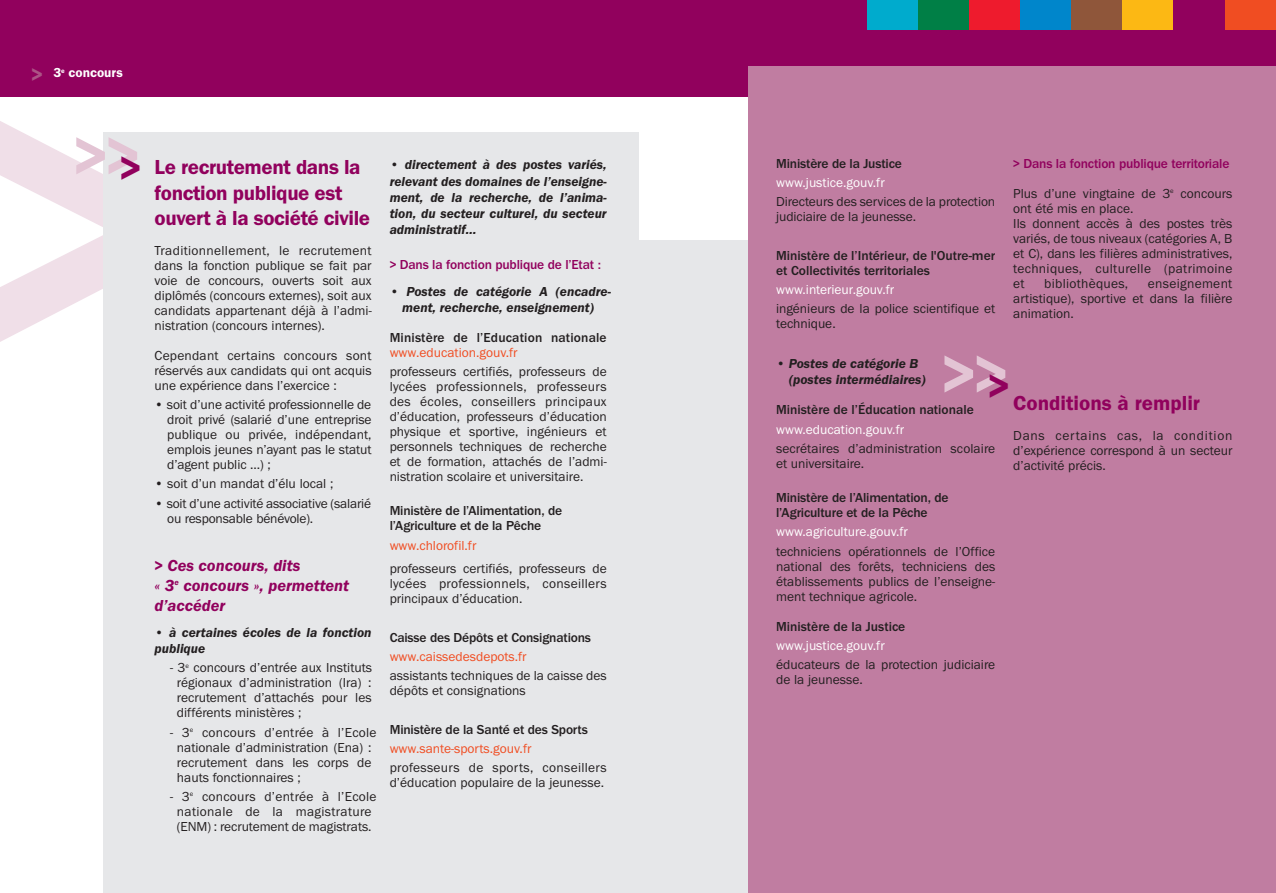
<style>
.page{position:relative;width:1276px;height:893px;background:#fff}
.page>*{position:absolute;margin:0;border:0;box-sizing:border-box;transform-origin:0 0}
.t1{font:800 400.5px "Franklin Gothic Itc T";color:#f0dfe8}
.t2{font:800 66px "Franklin Gothic Itc T";color:#e3c4d4}
.t3{font:600 21px/25.2px "Franklin Gothic Itc T";letter-spacing:-.02em;color:#91015d}
.t4{font:600 21px "Franklin Gothic Itc T";color:#91015d}
.t5{font:italic 600 16.5px/19.8px "Franklin Gothic Itc T";color:#91015d}
.t6{font:13.5px/15px "Franklin Gothic Itc T";color:#231f20}
.t7{font:500 13.5px/15px "Franklin Gothic Itc T";letter-spacing:-.01em;color:#231f20}
.t8{font:italic 600 13.5px/16.2px "Franklin Gothic Itc T";color:#231f20}
.t9{font:13.5px "Franklin Gothic Itc T";color:#fff}
.t10{font:13.5px "Franklin Gothic Itc T";color:#f04d22}
.t11{font:13.5px/15px "Franklin Gothic Itc T";letter-spacing:.02em;color:#231f20;text-align:center}
.t12{font:500 13.5px "Franklin Gothic Itc T";letter-spacing:-.01em;color:#91015d}
.t13{font:500 13.5px "Franklin Gothic Itc T";letter-spacing:.01em;color:#231f20}
.t14{font:13.5px "Franklin Gothic Itc T";letter-spacing:.025em;color:#231f20}
.t15{font:600 13.5px "Franklin Gothic Itc T";color:#fff}
.s1{font-weight:800;font-size:22.5px;color:#ac5385}
.s2{font-weight:800;font-size:66px;color:#e3c4d4}
.s3{font-weight:800;font-size:41.7px}
.s4{font-size:41.7px;color:#91015d}
</style>
<div class="page">
<div style="left:0;top:0;width:1276px;height:97px;background:#91015d"></div>
<div style="left:636px;top:240px;width:639px;height:653px;background:#e6e7e9"></div>
<div style="left:103px;top:132px;width:535px;height:761px;background:#e6e7e9"></div>
<div style="left:748px;top:60px;width:528px;height:833px;background:#c07da1"></div>
<div style="left:746px;top:1px;width:530px;height:65px;background:#91015d"></div>
<div style="left:867px;top:0;width:51px;height:29px;background:#00abcd"></div>
<div style="left:918px;top:0;width:51px;height:29px;background:#007f46"></div>
<div style="left:969px;top:0;width:51px;height:29px;background:#ee1b2d"></div>
<div style="left:1020px;top:0;width:51px;height:29px;background:#0086cb"></div>
<div style="left:1071px;top:0;width:52px;height:29px;background:#8f563a"></div>
<div style="left:1123px;top:0;width:51px;height:29px;background:#fcb814"></div>
<div style="left:1225px;top:0;width:51px;height:29px;background:#f04d22"></div>
<p class="t15" style="left:31px;top:65px;width:93px"><span class="s1">&gt;</span> concours</p>
<p class="t15" style="left:53px;top:65px;width:13px">3<sup>e</sup></p>
<h1 class="t1" style="left:-17px;top:-7px;width:202px">&gt;</h1>
<h3 class="t3" style="left:155px;top:155px;width:217px;text-indent:-80px"><span class="s2">&gt;&gt;</span><span class="s3">&gt;</span> Le recrutement dans la fonction publique est ouvert à la société civile</h3>
<p class="t6" style="left:155px;top:243px;width:218px;text-align:justify">Traditionnellement, le recrutement dans la fonction publique se fait par voie de concours, ouverts soit aux diplômés (concours externes), soit aux candidats appartenant déjà à l’admi&shy;nistration (concours internes).</p>
<p class="t6" style="left:155px;top:348px;width:218px;text-align:justify">Cependant certains concours sont réservés aux candidats qui ont acquis une expérience dans l’exercice :</p>
<p class="t6" style="left:167px;top:397px;width:206px;text-align:justify;text-indent:-13px">• soit d’une activité professionnelle de droit privé (salarié d’une entreprise publique ou privée, indépendant, emplois jeunes n’ayant pas le statut d’agent public …) ;</p>
<p class="t6" style="left:155px;top:476px;width:180px">• soit d’un mandat d’élu local ;</p>
<p class="t6" style="left:167px;top:495px;width:205px;text-indent:-13px">• soit d’une activité associative (salarié ou responsable bénévole).</p>
<p class="t5" style="left:155px;top:555px;width:196px">&gt; Ces concours, dits<br>« 3<sup>e</sup> concours », permettent d’accéder</p>
<p class="t8" style="left:155px;top:624px;width:218px">• à certaines écoles de la fonction publique</p>
<p class="t6" style="left:177px;top:660px;width:197px;text-align:justify;text-indent:-7px">- 3<sup>e</sup> concours d’entrée aux Instituts régionaux d’administration (Ira) : recrutement d’attachés pour les différents ministères ;</p>
<p class="t6" style="left:177px;top:724px;width:201px;text-indent:-7px">- 3<sup>e</sup> concours d’entrée à l’Ecole nationale d’administration (Ena) : recrutement dans les corps de hauts fonctionnaires ;</p>
<p class="t11" style="left:170px;top:789px;width:208px">- 3<sup>e</sup> concours d’entrée à l’Ecole nationale de la magistrature (ENM) : recrutement de magistrats.</p>
<p class="t8" style="left:390px;top:157px;width:219px;text-align:justify">• directement à des postes variés, relevant des domaines de l’enseigne&shy;ment, de la recherche, de l’anima&shy;tion, du secteur culturel, du secteur administratif…</p>
<p class="t12" style="left:390px;top:256px;width:213px">&gt; Dans la fonction publique de l’Etat :</p>
<p class="t8" style="left:390px;top:283px;width:223px;text-align:center">• Postes de catégorie A (encadre&shy;ment, recherche, enseignement)</p>
<p class="t13" style="left:390px;top:329px;width:218px">Ministère de l’Education nationale</p>
<p class="t10" style="left:390px;top:344px;width:130px">www.education.gouv.fr</p>
<p class="t6" style="left:390px;top:364px;width:218px;text-align:justify">professeurs certifiés, professeurs de lycées professionnels, professeurs des écoles, conseillers principaux d’éducation, professeurs d’éducation physique et sportive, ingénieurs et personnels techniques de recherche et de formation, attachés de l’admi&shy;nistration scolaire et universitaire.</p>
<p class="t7" style="left:390px;top:503px;width:174px">Ministère de l’Alimentation, de l’Agriculture et de la Pêche</p>
<p class="t10" style="left:390px;top:537px;width:88px">www.chlorofil.fr</p>
<p class="t6" style="left:390px;top:561px;width:218px;text-align:justify">professeurs certifiés, professeurs de lycées professionnels, conseillers principaux d’éducation.</p>
<p class="t7" style="left:390px;top:629px;width:203px">Caisse des Dépôts et Consignations</p>
<p class="t10" style="left:390px;top:648px;width:139px">www.caissedesdepots.fr</p>
<p class="t6" style="left:390px;top:668px;width:218px">assistants techniques de la caisse des dépôts et consignations</p>
<p class="t7" style="left:390px;top:721px;width:200px">Ministère de la Santé et des Sports</p>
<p class="t10" style="left:390px;top:740px;width:143px">www.sante-sports.gouv.fr</p>
<p class="t6" style="left:390px;top:760px;width:218px">professeurs de sports, conseillers d’éducation populaire de la jeunesse.</p>
<p class="t7" style="left:776px;top:156px;width:127px">Ministère de la Justice</p>
<p class="t9" style="left:776px;top:175px;width:110px">www.justice.gouv.fr</p>
<p class="t6" style="left:776px;top:194px;width:221px">Directeurs des services de la protection judiciaire de la jeunesse.</p>
<p class="t7" style="left:776px;top:248px;width:221px">Ministère de l’Intérieur, de l'Outre-mer et Collectivités territoriales</p>
<p class="t9" style="left:776px;top:282px;width:120px">www.interieur.gouv.fr</p>
<p class="t6" style="left:776px;top:301px;width:221px">ingénieurs de la police scientifique et technique.</p>
<p class="t8" style="left:788px;top:355px;width:139px;text-indent:-13px">• Postes de catégorie B (postes intermédiaires)</p>
<p class="t7" style="left:776px;top:402px;width:199px">Ministère de l’Éducation nationale</p>
<p class="t9" style="left:776px;top:421px;width:130px">www.education.gouv.fr</p>
<p class="t6" style="left:776px;top:441px;width:221px">secrétaires d’administration scolaire et universitaire.</p>
<p class="t7" style="left:776px;top:490px;width:174px">Ministère de l’Alimentation, de l’Agriculture et de la Pêche</p>
<p class="t9" style="left:776px;top:524px;width:133px">www.agriculture.gouv.fr</p>
<p class="t6" style="left:776px;top:543px;width:221px;text-align:justify">techniciens opérationnels de l’Office national des forêts, techniciens des établissements publics de l’enseigne&shy;ment technique agricole.</p>
<p class="t7" style="left:776px;top:618px;width:131px">Ministère de la Justice</p>
<p class="t9" style="left:776px;top:637px;width:110px">www.justice.gouv.fr</p>
<p class="t6" style="left:776px;top:657px;width:221px">éducateurs de la protection judiciaire de la jeunesse.</p>
<p class="t12" style="left:1013px;top:155px;width:218px">&gt; Dans la fonction publique territoriale</p>
<p class="t6" style="left:1013px;top:186px;width:221px">Plus d’une vingtaine de 3<sup>e</sup> concours ont été mis en place.<br>Ils donnent accès à des postes très variés, de tous niveaux (catégories A, B et C), dans les filières administratives, techniques, culturelle (patrimoine et</p>
<p class="t14" style="left:1044px;top:275px;width:86px">bibliothèques,</p>
<p class="t6" style="left:1013px;top:276px;width:221px;text-align:justify;text-indent:134px">enseignement artistique), sportive et dans la filière animation.</p>
<h2 class="t2" style="left:942px;top:335px;width:68px">&gt; &gt;<span class="s4">&gt;</span></h2>
<h3 class="t4" style="left:1013px;top:390px;width:188px">Conditions à remplir</h3>
<p class="t6" style="left:1013px;top:428px;width:221px;text-align:justify">Dans certains cas, la condition d’expérience correspond à un secteur d’activité précis.</p>
</div>
